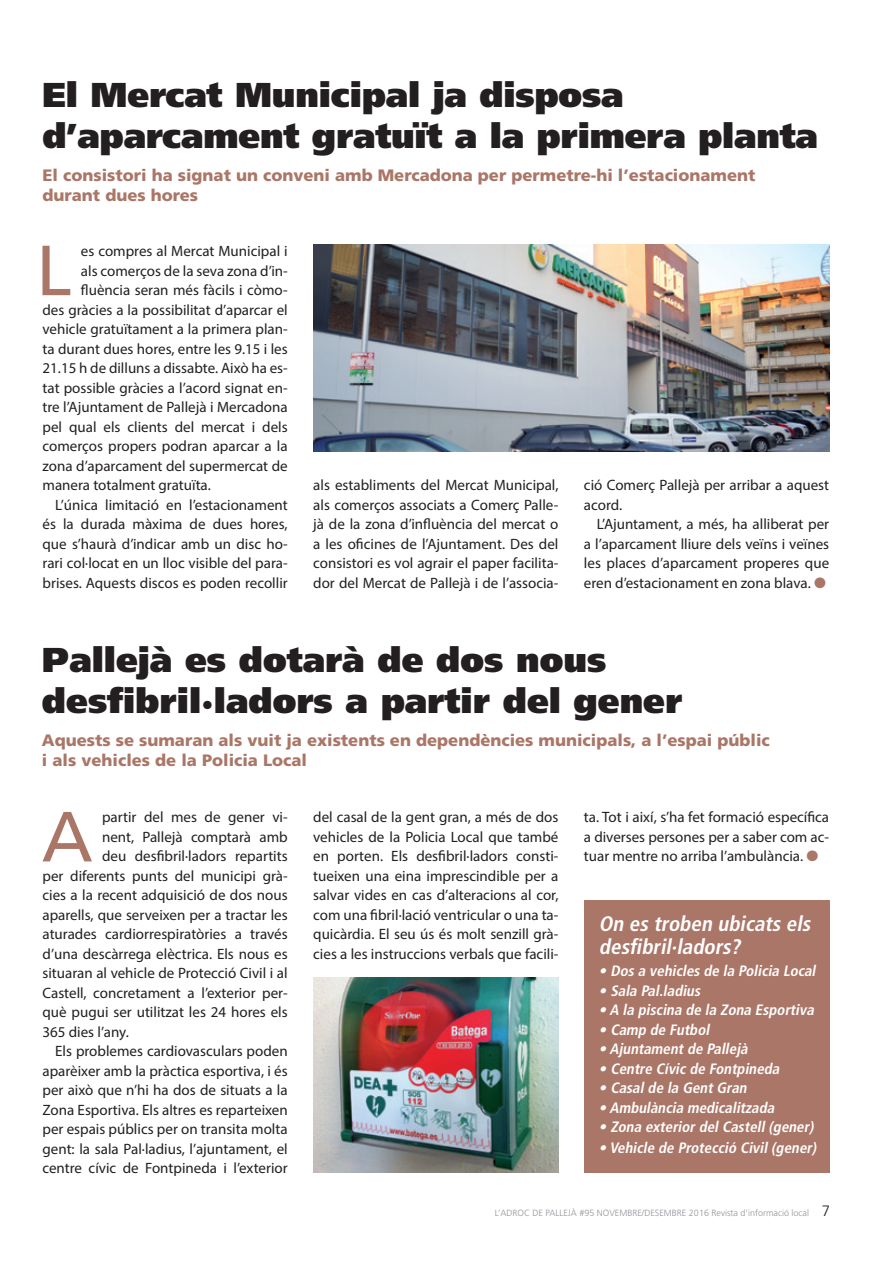
<style>
.page{position:relative;width:893px;height:1263px;background:#fff}
.page>*{position:absolute;margin:0;border:0;box-sizing:border-box;transform-origin:0 0}
.t1{font:70.8px "Frutiger LT Std";color:#aa7667}
.t2{font:900 34.5px/41.4px "Frutiger LT Std";letter-spacing:-.005em;color:#231f20}
.t3{font:italic 700 condensed 21px/22.5px "Frutiger LT Std";color:#fff}
.t4{font:900 16.5px/19.8px "Frutiger LT Std";color:#aa7667}
.t5{font:15px/19.5px "Myriad Pro";color:#231f20;text-align:justify}
.t6{font:italic 700 condensed 15px "Frutiger LT Std";color:#fff}
.t7{font:300 9px "Frutiger LT Std";color:#93949b}
.s1{color:#aa7667}
.s2{font-size:15px;color:#231f20}
</style>
<div class="page">
<img style="left:313px;top:978px;width:245px;height:195px">
<img style="left:313px;top:245px;width:516px;height:206px">
<div style="left:584px;top:900px;width:246px;height:273px;background:#aa7667"></div>
<h2 class="t2" style="left:43px;top:74px;width:777px">El Mercat Municipal ja disposa d’aparcament gratuït a la primera planta</h2>
<p class="t4" style="left:43px;top:166px;width:714px">El consistori ha signat un conveni amb Mercadona per permetre-hi l’estacionament durant dues hores</p>
<h1 class="t1" style="left:36px;top:229px;width:37px">L</h1>
<p class="t5" style="left:81px;top:241px;width:208px">es compres al Mercat Municipal i</p>
<p class="t5" style="left:81px;top:261px;width:208px">als comerços de la seva zona d’in-</p>
<p class="t5" style="left:81px;top:280px;width:208px">fluència seran més fàcils i còmo-</p>
<p class="t5" style="left:43px;top:300px;width:247px">des gràcies a la possibilitat d’aparcar el</p>
<p class="t5" style="left:43px;top:319px;width:247px">vehicle gratuïtament a la primera plan-</p>
<p class="t5" style="left:43px;top:339px;width:247px">ta durant dues hores, entre les 9.15 i les</p>
<p class="t5" style="left:43px;top:358px;width:247px">21.15 h de dilluns a dissabte. Això ha es-</p>
<p class="t5" style="left:43px;top:378px;width:247px">tat possible gràcies a l’acord signat en-</p>
<p class="t5" style="left:43px;top:397px;width:247px">tre l’Ajuntament de Pallejà i Mercadona</p>
<p class="t5" style="left:43px;top:417px;width:247px">pel qual els clients del mercat i dels</p>
<p class="t5" style="left:43px;top:436px;width:247px">comerços propers podran aparcar a la</p>
<p class="t5" style="left:43px;top:456px;width:247px">zona d’aparcament del supermercat de</p>
<p class="t5" style="left:43px;top:475px;width:170px">manera totalment gratuïta.</p>
<p class="t5" style="left:55px;top:495px;width:234px">L’única limitació en l’estacionament</p>
<p class="t5" style="left:43px;top:514px;width:247px">és la durada màxima de dues hores,</p>
<p class="t5" style="left:43px;top:534px;width:247px">que s’haurà d’indicar amb un disc ho-</p>
<p class="t5" style="left:43px;top:553px;width:247px">rari col·locat en un lloc visible del para-</p>
<p class="t5" style="left:43px;top:573px;width:247px">brises. Aquests discos es poden recollir</p>
<p class="t5" style="left:313px;top:475px;width:247px">als establiments del Mercat Municipal, als comerços associats a Comerç Palle&shy;jà de la zona d’influència del mercat o a les oficines de l’Ajuntament. Des del consistori es vol agrair el paper facilita&shy;dor del Mercat de Pallejà i de l’associa-</p>
<p class="t5" style="left:584px;top:475px;width:247px">ció Comerç Pallejà per arribar a aquest acord.</p>
<p class="t5" style="left:584px;top:514px;width:247px;text-indent:13px">L’Ajuntament, a més, ha alliberat per a l’aparcament lliure dels veïns i veïnes les places d’aparcament properes que eren d’estacionament en zona blava. <span class="s1">●</span></p>
<h2 class="t2" style="left:42px;top:638px;width:642px">Pallejà es dotarà de dos nous desfibril·ladors a partir del gener</h2>
<p class="t4" style="left:42px;top:730px;width:729px">Aquests se sumaran als vuit ja existents en dependències municipals, a l’espai públic i als vehicles de la Policia Local</p>
<h1 class="t1" style="left:42px;top:795px;width:53px">A</h1>
<p class="t5" style="left:102px;top:807px;width:187px">partir del mes de gener vi-</p>
<p class="t5" style="left:102px;top:827px;width:187px">nent, Pallejà comptarà amb</p>
<p class="t5" style="left:102px;top:846px;width:187px">deu desfibril·ladors repartits</p>
<p class="t5" style="left:43px;top:866px;width:247px">per diferents punts del municipi grà-</p>
<p class="t5" style="left:43px;top:885px;width:247px">cies a la recent adquisició de dos nous</p>
<p class="t5" style="left:43px;top:905px;width:247px">aparells, que serveixen per a tractar les</p>
<p class="t5" style="left:43px;top:924px;width:247px">aturades cardiorrespiratòries a través</p>
<p class="t5" style="left:43px;top:944px;width:247px">d’una descàrrega elèctrica. Els nous es</p>
<p class="t5" style="left:43px;top:963px;width:247px">situaran al vehicle de Protecció Civil i al</p>
<p class="t5" style="left:43px;top:983px;width:247px">Castell, concretament a l’exterior per-</p>
<p class="t5" style="left:43px;top:1002px;width:247px">què pugui ser utilitzat les 24 hores els</p>
<p class="t5" style="left:43px;top:1022px;width:88px">365 dies l’any.</p>
<p class="t5" style="left:55px;top:1041px;width:234px">Els problemes cardiovasculars poden</p>
<p class="t5" style="left:43px;top:1061px;width:247px">aparèixer amb la pràctica esportiva, i és</p>
<p class="t5" style="left:43px;top:1080px;width:247px">per això que n’hi ha dos de situats a la</p>
<p class="t5" style="left:43px;top:1100px;width:247px">Zona Esportiva. Els altres es reparteixen</p>
<p class="t5" style="left:43px;top:1119px;width:247px">per espais públics per on transita molta</p>
<p class="t5" style="left:43px;top:1139px;width:247px">gent: la sala Pal·ladius, l’ajuntament, el</p>
<p class="t5" style="left:43px;top:1158px;width:247px">centre cívic de Fontpineda i l’exterior</p>
<p class="t5" style="left:313px;top:807px;width:247px">del casal de la gent gran, a més de dos vehicles de la Policia Local que també en porten. Els desfibril·ladors consti&shy;tueixen una eina imprescindible per a salvar vides en cas d’alteracions al cor, com una fibril·lació ventricular o una ta&shy;quicàrdia. El seu ús és molt senzill grà&shy;cies a les instruccions verbals que facili-</p>
<p class="t5" style="left:584px;top:807px;width:247px">ta. Tot i així, s’ha fet formació específica a diverses persones per a saber com ac&shy;tuar mentre no arriba l’ambulància. <span class="s1">●</span></p>
<h3 class="t3" style="left:599px;top:913px;width:217px">On es troben ubicats els desfibril·ladors?</h3>
<p class="t6" style="left:599px;top:962px;width:221px">• Dos a vehicles de la Policia Local</p>
<p class="t6" style="left:599px;top:981px;width:106px">• Sala Pal.ladius</p>
<p class="t6" style="left:599px;top:1001px;width:220px">• A la piscina de la Zona Esportiva</p>
<p class="t6" style="left:599px;top:1020px;width:115px">• Camp de Futbol</p>
<p class="t6" style="left:599px;top:1040px;width:153px">• Ajuntamentde Pallejà</p>
<p class="t6" style="left:599px;top:1059px;width:185px">• Centre Cívic de Fontpineda</p>
<p class="t6" style="left:599px;top:1079px;width:152px">• Casalde la GentGran</p>
<p class="t6" style="left:599px;top:1098px;width:180px">• Ambulància medicalitzada</p>
<p class="t6" style="left:599px;top:1118px;width:219px">• Zona exteriordelCastell(gener)</p>
<p class="t6" style="left:599px;top:1139px;width:222px">• Vehicle de Protecció Civil(gener)</p>
<p class="t7" style="left:495px;top:1207px;width:337px">L’ADROC DE PALLEJÀ #95 NOVEMBRE/DESEMBRE 2016 Revista d’informació local <span class="s2">7</span></p>
</div>
